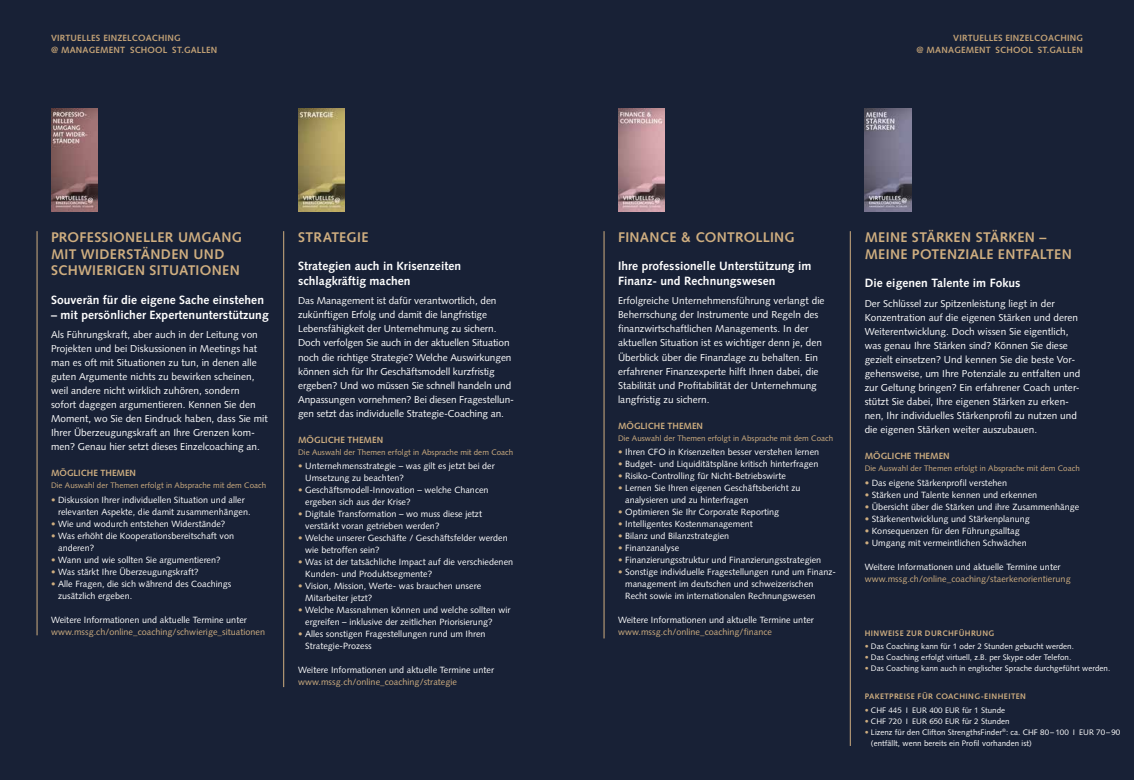
<style>
.page{position:relative;width:1134px;height:780px;background:#fff}
.page>*{position:absolute;margin:0;border:0;box-sizing:border-box;transform-origin:0 0}
.t1{font:700 14px/16.9px "Syntax LT Std";letter-spacing:.02em;color:#cfae80}
.t2{font:700 12px/14.5px "Syntax LT Std";letter-spacing:.005em;color:#fff}
.t3{font:10px/14px "Syntax LT Std";letter-spacing:.005em;color:#fff}
.t4{font:9px/12px "Syntax LT Std";letter-spacing:.005em;color:#fff}
.t5{font:9px "Syntax LT Std";letter-spacing:.005em;color:#cfae80}
.t6{font:700 9px/12px "Syntax LT Std";letter-spacing:.02em;color:#c3a276}
.t7{font:700 9px "Syntax LT Std";letter-spacing:.005em;color:#cfae80}
.t8{font:8px/11px "Syntax LT Std";letter-spacing:.005em;color:#fff}
.t9{font:8px "Syntax LT Std";letter-spacing:.005em;color:#cfae80}
.t10{font:700 8px "Syntax LT Std";letter-spacing:.05em;color:#cfae80}
.s1{color:#cfae80}
</style>
<div class="page">
<div style="left:0;top:0;width:567px;height:780px;background:#182136"></div>
<div style="left:567px;top:0;width:567px;height:780px;background:#182136"></div>
<hr style="left:283px;top:231px;width:1px;height:456px;background:#cfae80">
<hr style="left:37px;top:231px;width:1px;height:404px;background:#cfae80">
<img style="left:51px;top:108px;width:47px;height:103px">
<hr style="left:850px;top:231px;width:1px;height:515px;background:#cfae80">
<hr style="left:604px;top:231px;width:1px;height:407px;background:#cfae80">
<img style="left:618px;top:108px;width:47px;height:103px">
<img style="left:298px;top:108px;width:47px;height:103px">
<img style="left:865px;top:108px;width:46px;height:103px">
<p class="t6" style="left:51px;top:32px;width:168px">VIRTUELLES EINZELCOACHING<br>@ MANAGEMENT SCHOOL ST.GALLEN</p>
<p class="t6" style="left:916px;top:32px;width:168px;text-align:right">VIRTUELLES EINZELCOACHING<br>@ MANAGEMENT SCHOOL ST.GALLEN</p>
<h1 class="t1" style="left:51px;top:228px;width:192px">PROFESSIONELLER UMGANG<br>MIT WIDERSTÄNDEN UND<br>SCHWIERIGEN SITUATIONEN</h1>
<h2 class="t2" style="left:51px;top:293px;width:214px">Souverän für die eigene Sache einstehen</h2>
<h2 class="t2" style="left:51px;top:307px;width:219px">– mit persönlicher Expertenunterstützung</h2>
<p class="t3" style="left:51px;top:328px;width:218px">Als Führungskraft, aber auch in der Leitung von Projekten und bei Diskussionen in Meetings hat man es oft mit Situationen zu tun, in denen alle guten Argumente nichts zu bewirken scheinen, weil andere nicht wirklich zuhören, sondern<br>sofort dagegen argumentieren. Kennen Sie den Moment, wo Sie den Eindruck haben, dass Sie mit Ihrer Überzeugungskraft an Ihre Grenzen kom&shy;men? Genau hier setzt dieses Einzelcoaching an.</p>
<p class="t7" style="left:51px;top:468px;width:87px">MÖGLICHE THEMEN</p>
<p class="t9" style="left:51px;top:481px;width:217px">Die Auswahl der Themen erfolgt in Absprache mit dem Coach</p>
<p class="t4" style="left:58px;top:494px;width:194px;text-indent:-7px"><span class="s1">•</span> Diskussion Ihrer individuellen Situation und aller relevanten Aspekte, die damit zusammenhängen.</p>
<p class="t4" style="left:51px;top:518px;width:176px"><span class="s1">•</span> Wie und wodurch entstehen Widerstände?</p>
<p class="t4" style="left:58px;top:530px;width:177px;text-indent:-7px"><span class="s1">•</span> Was erhöht die Kooperationsbereitschaft von anderen?</p>
<p class="t4" style="left:51px;top:554px;width:171px"><span class="s1">•</span> Wann und wie sollten Sie argumentieren?</p>
<p class="t4" style="left:51px;top:566px;width:149px"><span class="s1">•</span> Was stärkt Ihre Überzeugungskraft?</p>
<p class="t4" style="left:58px;top:578px;width:175px;text-indent:-7px"><span class="s1">•</span> Alle Fragen, die sich während des Coachings zusätzlich ergeben.</p>
<p class="t4" style="left:51px;top:614px;width:197px">Weitere Informationen und aktuelle Termine unter</p>
<p class="t5" style="left:51px;top:626px;width:216px">www.mssg.ch/online_coaching/schwierige_situationen</p>
<h1 class="t1" style="left:298px;top:228px;width:72px">STRATEGIE</h1>
<h2 class="t2" style="left:298px;top:259px;width:165px">Strategien auch in Krisenzeiten schlagkräftig machen</h2>
<p class="t3" style="left:298px;top:294px;width:218px">Das Management ist dafür verantwortlich, den zukünftigen Erfolg und damit die langfristige Lebensfähigkeit der Unternehmung zu sichern.<br>Doch verfolgen Sie auch in der aktuellen Situation noch die richtige Strategie? Welche Auswirkungen können sich für Ihr Geschäftsmodell kurzfristig ergeben? Und wo müssen Sie schnell handeln und Anpassungen vornehmen? Bei diesen Fragestellun&shy;gen setzt das individuelle Strategie-Coaching an.</p>
<p class="t7" style="left:298px;top:434px;width:87px">MÖGLICHE THEMEN</p>
<p class="t9" style="left:298px;top:447px;width:217px">Die Auswahl der Themen erfolgt in Absprache mit dem Coach</p>
<p class="t4" style="left:305px;top:460px;width:191px;text-indent:-7px"><span class="s1">•</span> Unternehmensstrategie – was gilt es jetzt bei der<br>Umsetzung zu beachten?</p>
<p class="t4" style="left:305px;top:484px;width:185px;text-indent:-7px"><span class="s1">•</span> Geschäftsmodell-Innovation – welche Chancen ergeben sich aus der Krise?</p>
<p class="t4" style="left:305px;top:508px;width:178px;text-indent:-7px"><span class="s1">•</span> Digitale Transformation – wo muss diese jetzt verstärkt voran getrieben werden?</p>
<p class="t4" style="left:305px;top:532px;width:204px;text-indent:-7px"><span class="s1">•</span> Welche unserer Geschäfte / Geschäftsfelder werden wie betroffen sein?</p>
<p class="t4" style="left:305px;top:556px;width:210px;text-indent:-7px"><span class="s1">•</span> Was ist der tatsächliche Impact auf die verschiedenen<br>Kunden- und Produktsegmente?</p>
<p class="t4" style="left:305px;top:580px;width:178px;text-indent:-7px"><span class="s1">•</span> Vision, Mission, Werte- was brauchen unsere<br>Mitarbeiter jetzt?</p>
<p class="t4" style="left:305px;top:604px;width:207px;text-indent:-7px"><span class="s1">•</span> Welche Massnahmen können und welche sollten wir ergreifen – inklusive der zeitlichen Priorisierung?</p>
<p class="t4" style="left:305px;top:628px;width:182px;text-indent:-7px"><span class="s1">•</span> Alles sonstigen Fragestellungen rund um Ihren<br>Strategie-Prozess</p>
<p class="t4" style="left:298px;top:664px;width:197px">Weitere Informationen und aktuelle Termine unter</p>
<p class="t5" style="left:298px;top:677px;width:160px">www.mssg.ch/online_coaching/strategie</p>
<h1 class="t1" style="left:865px;top:228px;width:209px">MEINE STÄRKEN STÄRKEN –<br>MEINE POTENZIALE ENTFALTEN</h1>
<h2 class="t2" style="left:865px;top:276px;width:157px">Die eigenen Talente im Fokus</h2>
<p class="t3" style="left:865px;top:296px;width:217px">Der Schlüssel zur Spitzenleistung liegt in der Konzentration auf die eigenen Stärken und deren Weiterentwicklung. Doch wissen Sie eigentlich, was genau Ihre Stärken sind? Können Sie diese gezielt einsetzen? Und kennen Sie die beste Vor&shy;gehensweise, um Ihre Potenziale zu entfalten und zur Geltung bringen? Ein erfahrener Coach unter&shy;stützt Sie dabei, Ihre eigenen Stärken zu erken&shy;nen, Ihr individuelles Stärkenprofil zu nutzen und die eigenen Stärken weiter auszubauen.</p>
<p class="t7" style="left:865px;top:450px;width:87px">MÖGLICHE THEMEN</p>
<p class="t9" style="left:865px;top:463px;width:217px">Die Auswahl der Themen erfolgt in Absprache mit dem Coach</p>
<p class="t4" style="left:865px;top:476px;width:144px"><span class="s1">•</span> Das eigene Stärkenprofil verstehen</p>
<p class="t4" style="left:865px;top:488px;width:174px"><span class="s1">•</span> Stärken und Talente kennen und erkennen</p>
<p class="t4" style="left:865px;top:500px;width:216px"><span class="s1">•</span> Übersicht über die Stärken und ihre Zusammenhänge</p>
<p class="t4" style="left:865px;top:512px;width:167px"><span class="s1">•</span> Stärkenentwicklung und Stärkenplanung</p>
<p class="t4" style="left:865px;top:524px;width:157px"><span class="s1">•</span> Konsequenzen für den Führungsalltag</p>
<p class="t4" style="left:865px;top:536px;width:164px"><span class="s1">•</span> Umgang mit vermeintlichen Schwächen</p>
<p class="t4" style="left:865px;top:560px;width:197px">Weitere Informationen und aktuelle Termine unter</p>
<p class="t5" style="left:865px;top:573px;width:207px">www.mssg.ch/online_coaching/staerkenorientierung</p>
<h1 class="t1" style="left:618px;top:228px;width:178px">FINANCE &amp; CONTROLLING</h1>
<h2 class="t2" style="left:618px;top:259px;width:195px">Ihre professionelle Unterstützung im<br>Finanz- und Rechnungswesen</h2>
<p class="t3" style="left:618px;top:294px;width:208px">Erfolgreiche Unternehmensführung verlangt die Beherrschung der Instrumente und Regeln des finanzwirtschaftlichen Managements. In der aktuellen Situation ist es wichtiger denn je, den Überblick über die Finanzlage zu behalten. Ein erfahrener Finanzexperte hilft Ihnen dabei, die Stabilität und Profitabilität der Unternehmung langfristig zu sichern.</p>
<p class="t7" style="left:618px;top:420px;width:87px">MÖGLICHE THEMEN</p>
<p class="t9" style="left:618px;top:433px;width:217px">Die Auswahl der Themen erfolgt in Absprache mit dem Coach</p>
<p class="t4" style="left:618px;top:446px;width:203px"><span class="s1">•</span> Ihren CFO in Krisenzeiten besser verstehen lernen</p>
<p class="t4" style="left:618px;top:458px;width:202px"><span class="s1">•</span> Budget- und Liquiditätspläne kritisch hinterfragen</p>
<p class="t4" style="left:618px;top:470px;width:169px"><span class="s1">•</span> Risiko-Controlling für Nicht-Betriebswirte</p>
<p class="t4" style="left:625px;top:482px;width:177px;text-indent:-7px"><span class="s1">•</span> Lernen Sie Ihren eigenen Geschäftsbericht zu analysieren und zu hinterfragen</p>
<p class="t4" style="left:618px;top:506px;width:163px"><span class="s1">•</span> Optimieren Sie Ihr Corporate Reporting</p>
<p class="t4" style="left:618px;top:518px;width:136px"><span class="s1">•</span> Intelligentes Kostenmanagement</p>
<p class="t4" style="left:618px;top:530px;width:113px"><span class="s1">•</span> Bilanz und Bilanzstrategien</p>
<p class="t4" style="left:618px;top:542px;width:63px"><span class="s1">•</span> Finanzanalyse</p>
<p class="t4" style="left:618px;top:554px;width:205px"><span class="s1">•</span> Finanzierungsstruktur und Finanzierungsstrategien</p>
<p class="t4" style="left:625px;top:566px;width:212px;text-indent:-7px"><span class="s1">•</span> Sonstige individuelle Fragestellungen rund um Finanz&shy;management im deutschen und schweizerischen<br>Recht sowie im internationalen Rechnungswesen</p>
<p class="t4" style="left:618px;top:614px;width:197px">Weitere Informationen und aktuelle Termine unter</p>
<p class="t5" style="left:618px;top:627px;width:155px">www.mssg.ch/online_coaching/finance</p>
<p class="t10" style="left:865px;top:628px;width:131px">HINWEISE ZUR DURCHFÜHRUNG</p>
<p class="t8" style="left:865px;top:641px;width:211px"><span class="s1">•</span> Das Coaching kann für 1 oder 2 Stunden gebucht werden.</p>
<p class="t8" style="left:865px;top:652px;width:208px"><span class="s1">•</span> Das Coaching erfolgt virtuell, z.B. per Skype oder Telefon.</p>
<p class="t8" style="left:865px;top:663px;width:247px"><span class="s1">•</span> Das Coaching kann auch in englischer Sprache durchgeführt werden.</p>
<p class="t10" style="left:865px;top:691px;width:163px">PAKETPREISE FÜR COACHING-EINHEITEN</p>
<p class="t8" style="left:865px;top:704px;width:142px"><span class="s1">•</span> CHF 445 I EUR 400 EUR für 1 Stunde</p>
<p class="t8" style="left:865px;top:715px;width:147px"><span class="s1">•</span> CHF 720 I EUR 650 EUR für 2 Stunden</p>
<p class="t8" style="left:871px;top:726px;width:251px;text-indent:-6px"><span class="s1">•</span> Lizenz für den Clifton StrengthsFinder<sup>®</sup>: ca. CHF 80–100 I EUR 70–90 (entfällt, wenn bereits ein Profil vorhanden ist)</p>
</div>
